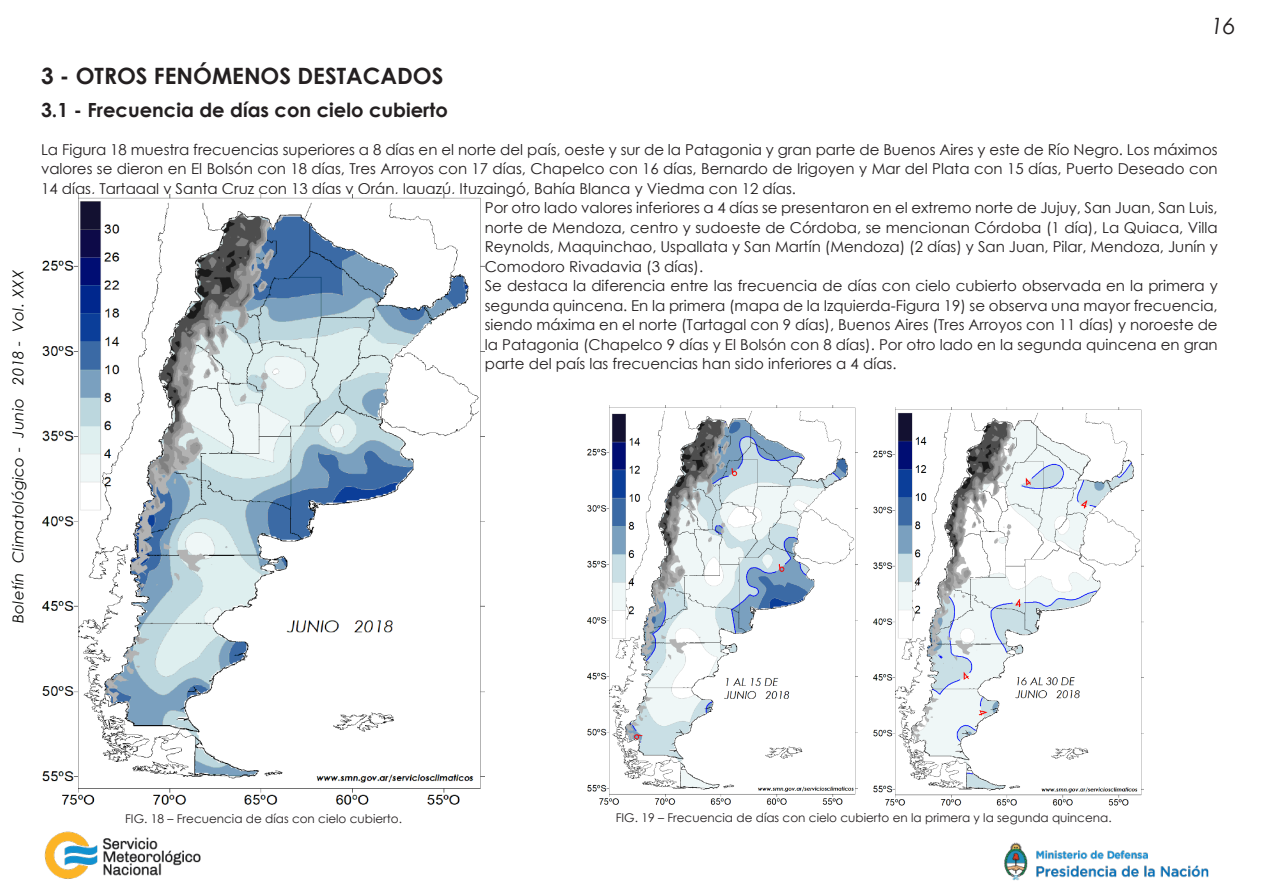
<style>
.page{position:relative;width:1263px;height:893px;background:#fff}
.page>*{position:absolute;margin:0;border:0;box-sizing:border-box;transform-origin:0 0}
.t1{font:700 22.5px "Century Gothic";color:#231f20}
.t2{font:italic 22.5px "Century Gothic";color:#231f20}
.t3{font:700 19.5px "Century Gothic";color:#231f20}
.t4{font:15px/19.5px "Century Gothic";color:#231f20;text-align:justify}
.t5{font:italic 15px "Century Gothic";letter-spacing:.02em;color:#040503}
.t6{font:12px "Century Gothic";color:#231f20}
</style>
<div class="page">
<img style="left:44px;top:831px;width:157px;height:48px">
<img style="left:1004px;top:842px;width:205px;height:39px">
<img style="left:43px;top:195px;width:442px;height:610px">
<img style="left:587px;top:406px;width:270px;height:399px">
<img style="left:874px;top:407px;width:270px;height:398px">
<p class="t5" style="left:8px;top:623px;width:354px;rotate:-90deg">Boletín Climatológico - Junio 2018 - Vol. XXX</p>
<h1 class="t2" style="left:1211px;top:10px;width:26px">16</h1>
<p class="t1" style="left:41px;top:59px;width:404px">3 - OTROS FENÓMENOS DESTACADOS</p>
<p class="t3" style="left:41px;top:95px;width:408px">3.1 - Frecuencia de días con cielo cubierto</p>
<p class="t4" style="left:41px;top:139px;width:1178px">La Figura 18 muestra frecuencias superiores a 8 días en el norte del país, oeste y sur de la Patagonia y gran parte de Buenos Aires y este de Río Negro. Los máximos valores se dieron en El Bolsón con 18 días, Tres Arroyos con 17 días, Chapelco con 16 días, Bernardo de Irigoyen y Mar del Plata con 15 días, Puerto Deseado con 14 días, Tartagal y Santa Cruz con 13 días y Orán, Iguazú, Ituzaingó, Bahía Blanca y Viedma con 12 días.</p>
<p class="t4" style="left:485px;top:198px;width:734px">Por otro lado valores inferiores a 4 días se presentaron en el extremo norte de Jujuy, San Juan, San Luis, norte de Mendoza, centro y sudoeste de Córdoba, se mencionan Córdoba (1 día), La Quiaca, Villa Reynolds, Maquinchao, Uspallata y San Martín (Mendoza) (2 días) y San Juan, Pilar, Mendoza, Junín y Comodoro Rivadavia (3 días).</p>
<p class="t4" style="left:485px;top:276px;width:734px">Se destaca la diferencia entre las frecuencia de días con cielo cubierto observada en la primera y segunda quincena. En la primera (mapa de la Izquierda-Figura 19) se observa una mayor frecuencia, siendo máxima en el norte (Tartagal con 9 días), Buenos Aires (Tres Arroyos con 11 días) y noroeste de la Patagonia (Chapelco 9 días y El Bolsón con 8 días). Por otro lado en la segunda quincena en gran parte del país las frecuencias han sido inferiores a 4 días.</p>
<p class="t6" style="left:125px;top:810px;width:278px">FIG. 18 – Frecuencia de días con cielo cubierto.</p>
<p class="t6" style="left:616px;top:809px;width:497px">FIG. 19 – Frecuencia de días con cielo cubierto en la primera y la segunda quincena.</p>
</div>
